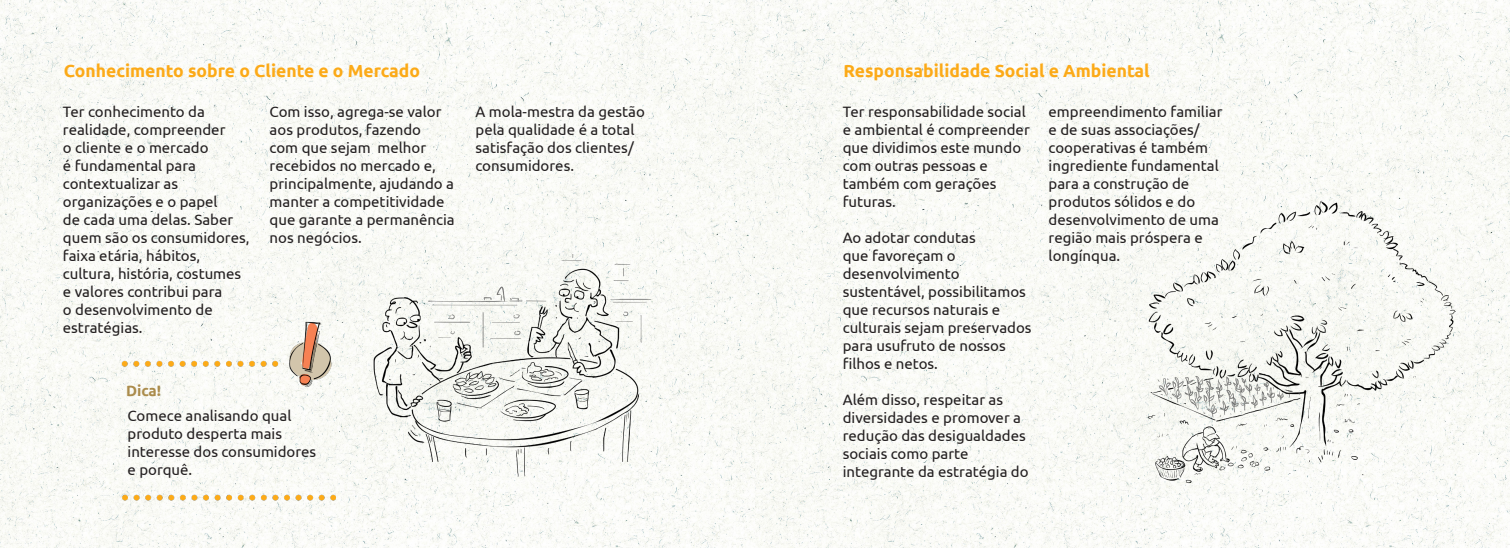
<style>
.page{position:relative;width:1510px;height:548px;background:#fff}
.page>*{position:absolute;margin:0;border:0;box-sizing:border-box;transform-origin:0 0}
.t1{font:700 17.5px "Ubuntu";color:#fcaa18}
.t2{font:15px/18px "Ubuntu";color:#231f20}
.t3{font:700 15px "Ubuntu";color:#ab8c4c}
</style>
<div class="page">
<img style="left:0;top:0;width:1509px;height:547px">
<img style="left:283px;top:315px;width:58px;height:75px">
<img style="left:117px;top:358px;width:166px;height:52px">
<img style="left:117px;top:491px;width:219px;height:52px">
<img style="left:1134px;top:188px;width:330px;height:305px">
<img style="left:353px;top:254px;width:326px;height:230px">
<p class="t1" style="left:64px;top:61px;width:358px">Conhecimento sobre o Cliente e o Mercado</p>
<p class="t2" style="left:63px;top:102px;width:188px">Ter conhecimento da realidade, compreender<br>o cliente e o mercado<br>é fundamental para contextualizar as organizações e o papel<br>de cada uma delas. Saber quem são os consumidores, faixa etária, hábitos, cultura, história, costumes e valores contribui para<br>o desenvolvimento de estratégias.</p>
<p class="t2" style="left:270px;top:102px;width:187px">Com isso, agrega-se valor aos produtos, fazendo<br>com que sejam melhor recebidos no mercado e, principalmente, ajudando a manter a competitividade que garante a permanência nos negócios.</p>
<p class="t3" style="left:126px;top:381px;width:37px">Dica!</p>
<p class="t2" style="left:128px;top:405px;width:190px">Comece analisando qual produto desperta mais interesse dos consumidores e porquê.</p>
<p class="t2" style="left:475px;top:102px;width:171px">A mola-mestra da gestão pela qualidade é a total satisfação dos clientes/ consumidores.</p>
<p class="t1" style="left:843px;top:61px;width:307px">Responsabilidade Social e Ambiental</p>
<p class="t2" style="left:842px;top:102px;width:189px">Ter responsabilidade social e ambiental é compreender que dividimos este mundo com outras pessoas e também com gerações futuras.</p>
<p class="t2" style="left:842px;top:228px;width:190px">Ao adotar condutas<br>que favoreçam o desenvolvimento sustentável, possibilitamos que recursos naturais e culturais sejam preservados para usufruto de nossos filhos e netos.</p>
<p class="t2" style="left:842px;top:390px;width:187px">Além disso, respeitar as diversidades e promover a redução das desigualdades sociais como parte integrante da estratégia do</p>
<p class="t2" style="left:1048px;top:102px;width:175px">empreendimento familiar e de suas associações/ cooperativas é também ingrediente fundamental para a construção de produtos sólidos e do desenvolvimento de uma região mais próspera e longínqua.</p>
</div>
